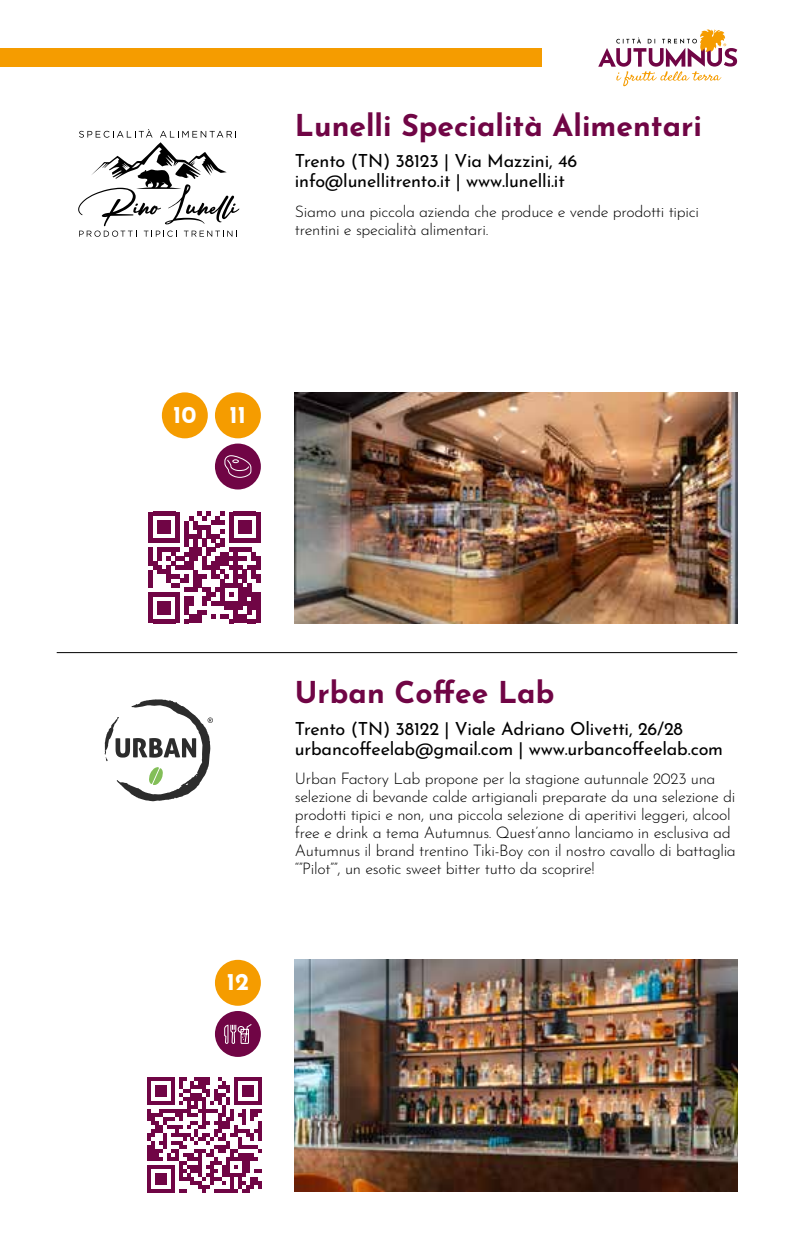
<style>
.page{position:relative;width:794px;height:1248px;background:#fff}
.page>*{position:absolute;margin:0;border:0;box-sizing:border-box;transform-origin:0 0}
.t1{font:700 30px "Josefin Sans";color:#700545}
.t2{font:700 24px "Josefin Sans";color:#fff}
.t3{font:18px/20px "Josefin Sans";letter-spacing:-.01em;color:#000}
.t4{font:300 16px/18px "Josefin Sans";letter-spacing:-.02em;color:#000}
</style>
<div class="page">
<div style="left:0;top:48px;width:541px;height:19px;background:#f59c00"></div>
<svg style="left:598px;top:29px;width:139px;height:57px"></svg>
<hr style="left:57px;top:652px;width:680px;height:1px;background:#000">
<div style="left:162px;top:392px;width:46px;height:46px;background:#f59c00;border-radius:50%"></div>
<div style="left:215px;top:392px;width:46px;height:46px;background:#f59c00;border-radius:50%"></div>
<div style="left:215px;top:443px;width:46px;height:46px;background:#700545;border-radius:50%"></div>
<svg style="left:224px;top:445px;width:28px;height:45px"></svg>
<div style="left:215px;top:959px;width:46px;height:46px;background:#f59c00;border-radius:50%"></div>
<div style="left:215px;top:1010px;width:46px;height:46px;background:#700545;border-radius:50%"></div>
<svg style="left:224px;top:1024px;width:28px;height:20px"></svg>
<svg style="left:78px;top:129px;width:161px;height:108px"></svg>
<svg style="left:105px;top:699px;width:108px;height:102px"></svg>
<img style="left:295px;top:392px;width:442px;height:232px">
<img style="left:295px;top:959px;width:442px;height:232px">
<svg style="left:149px;top:511px;width:111px;height:112px"></svg>
<svg style="left:147px;top:1077px;width:115px;height:115px"></svg>
<h1 class="t1" style="left:295px;top:99px;width:408px">Lunelli Specialità Alimentari</h1>
<p class="t3" style="left:295px;top:149px;width:284px">Trento (TN) 38123 | Via Mazzini, 46 info@lunellitrento.it | www.lunelli.it</p>
<p class="t4" style="left:295px;top:200px;width:406px">Siamo una piccola azienda che produce e vende prodotti tipici trentini e specialità alimentari.</p>
<h2 class="t2" style="left:173px;top:393px;width:25px">10</h2>
<h2 class="t2" style="left:230px;top:393px;width:18px">11</h2>
<h2 class="t2" style="left:227px;top:960px;width:24px">12</h2>
<h1 class="t1" style="left:295px;top:666px;width:261px">Urban Coffee Lab</h1>
<p class="t3" style="left:295px;top:716px;width:430px">Trento (TN) 38122 | Viale Adriano Olivetti, 26/28 urbancoffeelab@gmail.com | www.urbancoffeelab.com</p>
<p class="t4" style="left:295px;top:767px;width:442px">Urban Factory Lab propone per la stagione autunnale 2023 una selezione di bevande calde artigianali preparate da una selezione di prodotti tipici e non, una piccola selezione di aperitivi leggeri, alcool free e drink a tema Autumnus. Quest’anno lanciamo in esclusiva ad Autumnus il brand trentino Tiki-Boy con il nostro cavallo di battaglia “”Pilot””, un esotic sweet bitter tutto da scoprire!</p>
</div>
